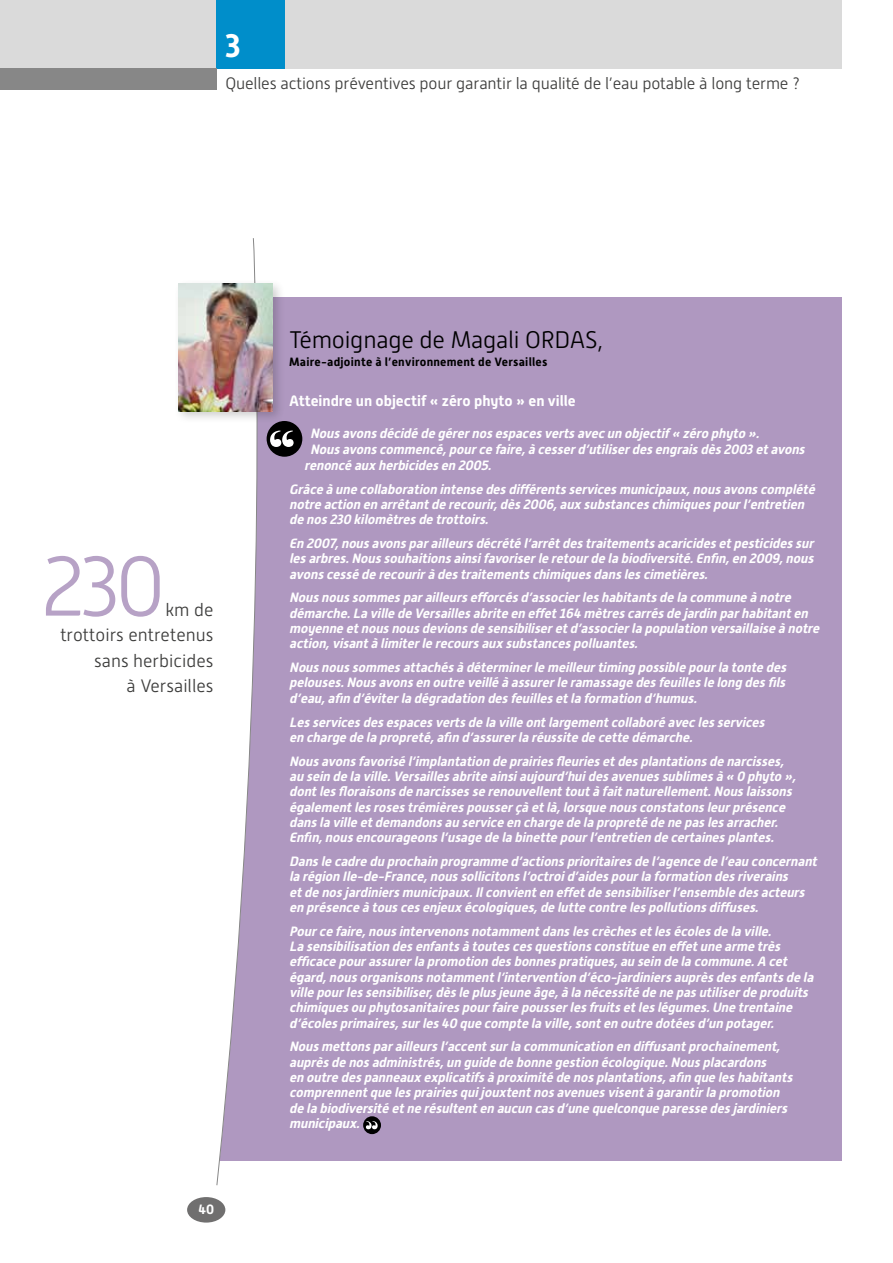
<style>
.page{position:relative;width:893px;height:1263px;background:#fff}
.page>*{position:absolute;margin:0;border:0;box-sizing:border-box;transform-origin:0 0}
.t1{font:300 84px "Alwyn New";color:#b7a2c6}
.t2{font:700 32.55px "Alwyn New";color:#fff}
.t3{font:300 24px "Alwyn New";letter-spacing:-.01em;color:#000}
.t4{font:300 18px/25.5px "Alwyn New";color:#3c3c3b;text-align:right}
.t5{font:300 16.5px "Alwyn New";letter-spacing:-.01em;color:#3c3c3b}
.t6{font:700 15px "Alwyn New";color:#fff}
.t7{font:italic 700 13.5px/15.3px "Alwyn New";letter-spacing:-.01em;color:#fff}
.t8{font:700 13.5px "Alwyn New";color:#fff}
.t9{font:700 12px "Alwyn New";letter-spacing:.02em;color:#000}
</style>
<div class="page">
<div style="left:217px;top:298px;width:625px;height:863px;background:#af98c0"></div>
<div style="left:0;top:0;width:842px;height:68px;background:#dadada"></div>
<div style="left:217px;top:0;width:68px;height:68px;background:#008eca"></div>
<div style="left:0;top:68px;width:217px;height:21px;background:#878787"></div>
<div style="left:187px;top:1197px;width:38px;height:25px;background:#706f6f;border-radius:50%"></div>
<svg style="left:216px;top:238px;width:57px;height:948px"></svg>
<div style="left:267px;top:421px;width:35px;height:36px;background:#000;border-radius:50%"></div>
<svg style="left:270px;top:431px;width:24px;height:16px"></svg>
<div style="left:174px;top:279px;width:112px;height:146px;background:#000;opacity:.2"></div>
<img style="left:179px;top:284px;width:93px;height:127px">
<svg style="left:363px;top:1116px;width:18px;height:18px"></svg>
<svg style="left:366px;top:1121px;width:12px;height:8px"></svg>
<h2 class="t2" style="left:225px;top:26px;width:17px">3</h2>
<p class="t5" style="left:225px;top:75px;width:576px">Quelles actions préventives pour garantir la qualité de l’eau potable à long terme ?</p>
<h1 class="t1" style="left:42px;top:540px;width:125px">230</h1>
<h3 class="t4" style="left:60px;top:597px;width:155px">km de<br>trottoirs entretenus sans herbicides<br>à Versailles</h3>
<p class="t8" style="left:198px;top:1201px;width:17px">40</p>
<h3 class="t3" style="left:289px;top:326px;width:315px">Témoignage de Magali ORDAS,</h3>
<p class="t9" style="left:289px;top:355px;width:260px">Maire-adjointe à l’environnement de Versailles</p>
<p class="t6" style="left:289px;top:392px;width:288px">Atteindre un objectif « zéro phyto » en ville</p>
<p class="t7" style="left:310px;top:426px;width:454px">Nousavonsdécidé de gérernosespacesvertsavecun objectif « zéro phyto ».</p>
<p class="t7" style="left:310px;top:442px;width:499px">Nousavonscommencé,pource faire,à cesserd’utiliserdesengraisdès2003etavons</p>
<p class="t7" style="left:304px;top:458px;width:192px">renoncé aux herbicidesen 2005.</p>
<p class="t7" style="left:289px;top:481px;width:530px">Grâce à une collaboration intense desdifférentsservicesmunicipaux,nousavonscomplété notre action en arrêtantde recourir,dès2006,aux substanceschimiquespourl’entretien de nos230 kilomètresde trottoirs.</p>
<p class="t7" style="left:289px;top:536px;width:529px;text-align:justify">En 2007,nousavonsparailleursdécrété l’arrêtdestraitementsacaricidesetpesticidessur lesarbres.Noussouhaitionsainsifavoriserle retourde la biodiversité.Enfin,en 2009,nous avonscessé de recourirà destraitementschimiquesdanslescimetières.</p>
<p class="t7" style="left:289px;top:590px;width:535px">Nousnoussommesparailleursefforcésd’associerleshabitantsde la commune à notre démarche.La ville de Versaillesabrite en effet164 mètrescarrésde jardin parhabitanten moyenne etnousnousdevionsde sensibiliseretd’associerla population versaillaise à notre action,visantà limiterle recoursaux substancespolluantes.</p>
<p class="t7" style="left:289px;top:660px;width:502px;text-align:justify">Nousnoussommesattachésà déterminerle meilleurtiming possible pourla tonte des pelouses.Nousavonsen outre veillé à assurerle ramassage desfeuillesle long desfils d’eau,afin d’éviterla dégradation desfeuillesetla formation d’humus.</p>
<p class="t7" style="left:289px;top:714px;width:480px">Lesservicesdesespacesvertsde la ville ontlargementcollaboré aveclesservices en charge de la propreté,afin d’assurerla réussite de cette démarche.</p>
<p class="t7" style="left:289px;top:753px;width:511px">Nousavonsfavorisé l’implantation de prairiesfleuriesetdesplantationsde narcisses, au sein de la ville.Versaillesabrite ainsiaujourd’huidesavenuessublimesà « 0 phyto », dontlesfloraisonsde narcissesse renouvellenttoutà faitnaturellement.Nouslaissons égalementlesrosestrémièrespousserçà etlà,lorsque nousconstatonsleurprésence dansla ville etdemandonsau service en charge de la propreté de ne paslesarracher.<br>Enfin,nousencourageonsl’usage de la binette pourl’entretien de certainesplantes.</p>
<p class="t7" style="left:289px;top:854px;width:533px">Dansle cadre du prochain programme d’actionsprioritairesde l’agence de l’eau concernant la région Ile-de-France,noussollicitonsl’octroid’aidespourla formation desriverains etde nosjardiniersmunicipaux.Ilconvienten effetde sensibiliserl’ensemble desacteurs en présence à touscesenjeux écologiques,de lutte contre lespollutionsdiffuses.</p>
<p class="t7" style="left:289px;top:923px;width:529px">Pource faire,nousintervenonsnotammentdanslescrèchesetlesécolesde la ville.<br>La sensibilisation desenfantsà toutescesquestionsconstitue en effetune arme très efficace pourassurerla promotion desbonnespratiques,au sein de la commune.A cet égard,nousorganisonsnotammentl’intervention d’éco-jardiniersauprèsdesenfantsde la ville pourlessensibiliser,dèsle plusjeune âge,à la nécessité de ne pasutiliserde produits chimiquesou phytosanitairespourfaire pousserlesfruitsetleslégumes.Une trentaine d’écolesprimaires,surles40 que compte la ville,sonten outre dotéesd’un potager.</p>
<p class="t7" style="left:289px;top:1039px;width:508px">Nousmettonsparailleursl’accentsurla communication en diffusantprochainement, auprèsde nosadministrés,un guide de bonne gestion écologique.Nousplacardons<br>en outre despanneaux explicatifsà proximité de nosplantations,afin que leshabitants comprennentque lesprairiesquijouxtentnosavenuesvisentà garantirla promotion de la biodiversité etne résultenten aucun casd’une quelconque paresse desjardiniers municipaux.</p>
</div>
